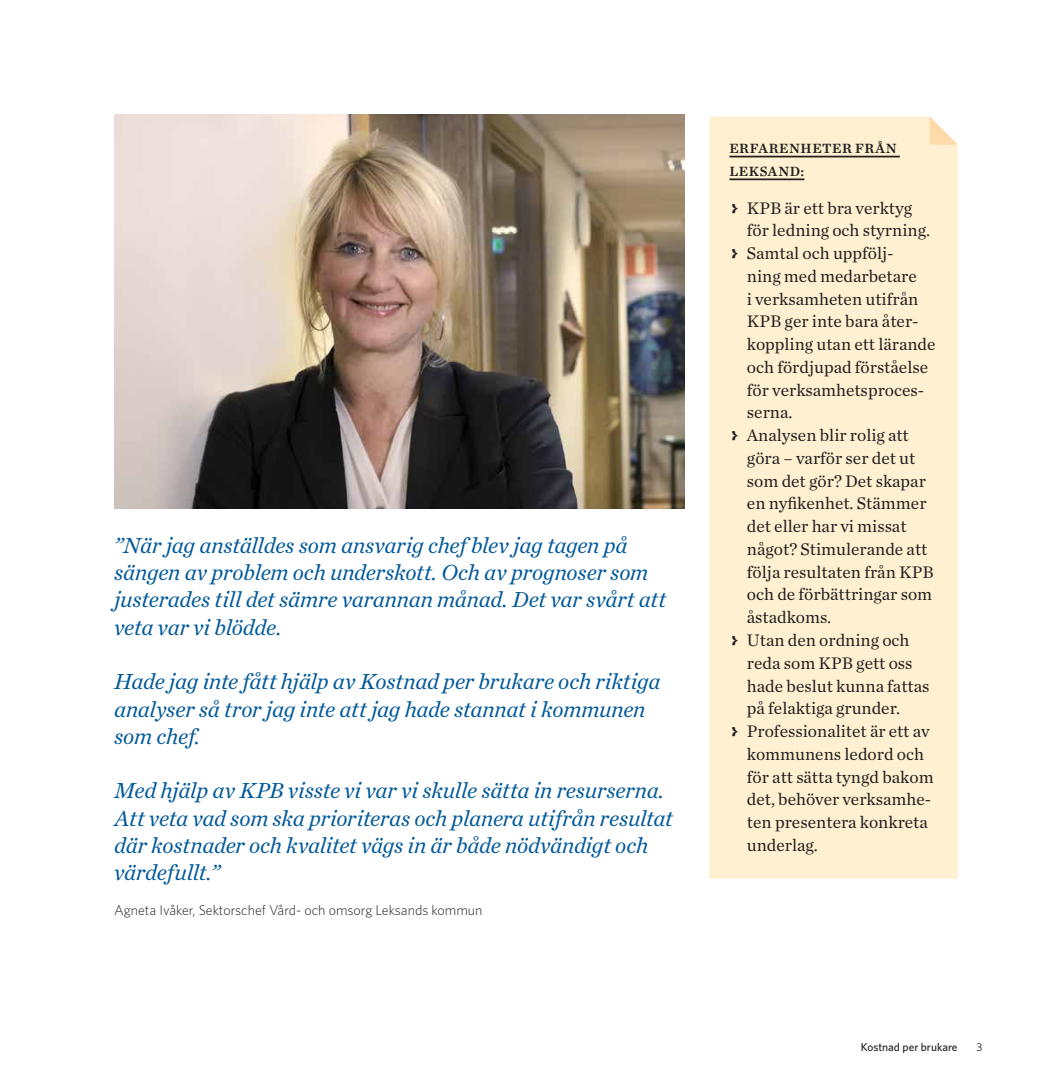
<style>
.page{position:relative;width:1042px;height:1092px;background:#fff}
.page>*{position:absolute;margin:0;border:0;box-sizing:border-box;transform-origin:0 0}
.t1{font:italic 22.75px/27.3px "Chronicle Text G1";letter-spacing:-.01em;color:#005999}
.t2{font:17.5px "Chronicle Text G1";color:#231f20}
.t3{font:300 14px "Whitney";color:#231f20}
.t4{font:14px/22.8px "Chronicle Text G1 Semi";letter-spacing:.04em;color:#231f20}
.t5{font:500 11.38px "Whitney";color:#231f20}
.t6{font:11.38px "Whitney";color:#231f20}
.s1{font-family:"SKL Tecken"}
</style>
<div class="page">
<img style="left:114px;top:114px;width:571px;height:394px">
<div style="left:709px;top:117px;width:248px;height:761px;background:#fef0d0"></div>
<svg style="left:929px;top:117px;width:28px;height:28px"></svg>
<hr style="left:729px;top:156px;width:171px;height:1px;background:#231f20">
<hr style="left:729px;top:178px;width:75px;height:2px;background:#231f20">
<h1 class="t1" style="left:114px;top:530px;width:553px">”När jag anställdes som ansvarig chef blev jag tagen på sängen av problem och underskott. Och av prognoser som justerades till det sämre varannan månad. Det var svårt att veta var vi blödde.</h1>
<h1 class="t1" style="left:114px;top:666px;width:548px">Hade jag inte fått hjälp av Kostnad per brukare och riktiga analyser så tror jag inte att jag hade stannat i kommunen som chef.</h1>
<h1 class="t1" style="left:114px;top:775px;width:560px">Med hjälp av KPB visste vi var vi skulle sätta in resurserna.<br>Att veta vad som ska prioriteras och planera utifrån resultat där kostnader och kvalitet vägs in är både nödvändigt och värdefullt.”</h1>
<p class="t3" style="left:114px;top:901px;width:370px">Agneta Ivåker, Sektorschef Vård- och omsorg Leksands kommun</p>
<p class="t4" style="left:729px;top:136px;width:169px">ERFARENHETER FRÅN<br>LEKSAND:</p>
<p class="t2" style="left:729px;top:194px;width:184px"><span class="s1">&gt;</span> KPB är ett bra verktyg</p>
<p class="t2" style="left:747px;top:217px;width:185px">för ledning och styrning.</p>
<p class="t2" style="left:729px;top:240px;width:166px"><span class="s1">&gt;</span> Samtal och uppfölj-</p>
<p class="t2" style="left:747px;top:263px;width:171px">ning med medarbetare</p>
<p class="t2" style="left:747px;top:285px;width:173px">i verksamheten utifrån</p>
<p class="t2" style="left:747px;top:308px;width:173px">KPB ger inte bara åter-</p>
<p class="t2" style="left:747px;top:331px;width:190px">koppling utan ett lärande</p>
<p class="t2" style="left:747px;top:354px;width:183px">och fördjupad förståelse</p>
<p class="t2" style="left:747px;top:376px;width:179px">för verksamhetsproces-</p>
<p class="t2" style="left:747px;top:399px;width:47px">serna.</p>
<p class="t2" style="left:729px;top:422px;width:181px"><span class="s1">&gt;</span> Analysen blir rolig att</p>
<p class="t2" style="left:747px;top:445px;width:170px">göra – varför ser det ut</p>
<p class="t2" style="left:747px;top:467px;width:180px">som det gör? Det skapar</p>
<p class="t2" style="left:747px;top:490px;width:181px">en nyfikenhet. Stämmer</p>
<p class="t2" style="left:747px;top:513px;width:161px">det eller har vi missat</p>
<p class="t2" style="left:747px;top:536px;width:182px">något? Stimulerande att</p>
<p class="t2" style="left:747px;top:558px;width:188px">följa resultaten från KPB</p>
<p class="t2" style="left:747px;top:581px;width:187px">och de förbättringar som</p>
<p class="t2" style="left:747px;top:604px;width:86px">åstadkoms.</p>
<p class="t2" style="left:729px;top:627px;width:182px"><span class="s1">&gt;</span> Utan den ordning och</p>
<p class="t2" style="left:747px;top:649px;width:167px">reda som KPB gett oss</p>
<p class="t2" style="left:747px;top:672px;width:184px">hade beslut kunna fattas</p>
<p class="t2" style="left:747px;top:695px;width:155px">på felaktiga grunder.</p>
<p class="t2" style="left:729px;top:718px;width:202px"><span class="s1">&gt;</span> Professionalitet är ett av</p>
<p class="t2" style="left:747px;top:740px;width:179px">kommunens ledord och</p>
<p class="t2" style="left:747px;top:763px;width:188px">för att sätta tyngd bakom</p>
<p class="t2" style="left:747px;top:786px;width:186px">det, behöver verksamhe-</p>
<p class="t2" style="left:747px;top:809px;width:182px">ten presentera konkreta</p>
<p class="t2" style="left:747px;top:831px;width:73px">underlag.</p>
<p class="t5" style="left:861px;top:1039px;width:98px">Kostnad per brukare</p>
<p class="t6" style="left:976px;top:1039px;width:7px">3</p>
</div>
